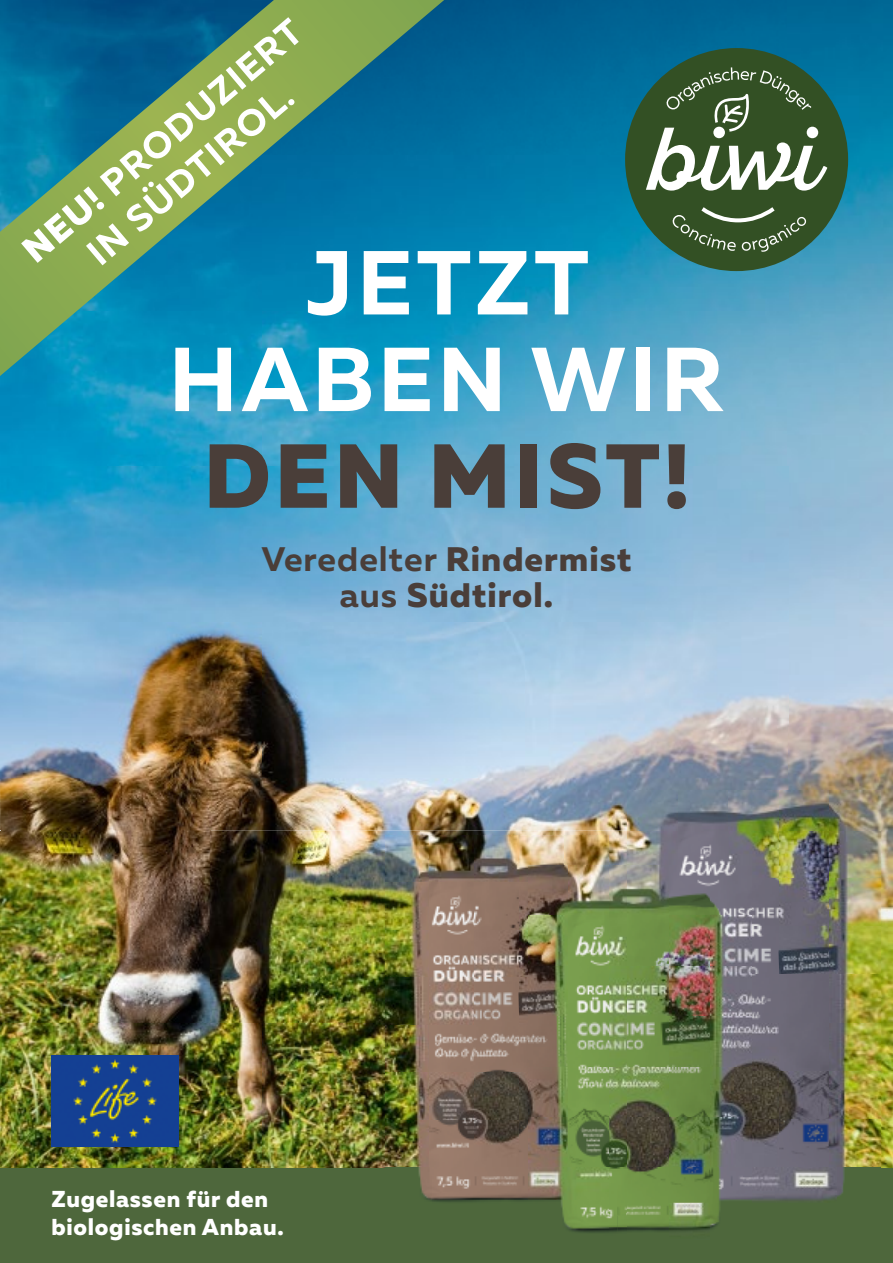
<style>
.page{position:relative;width:893px;height:1263px;background:#fff}
.page>*{position:absolute;margin:0;border:0;box-sizing:border-box;transform-origin:0 0}
.t1{font:700 90.6px/96.6px "Muller";letter-spacing:.04em;color:#fff;text-align:center}
.t2{font:800 90.6px "Muller";letter-spacing:.04em;color:#4a3e39}
.t3{font:700 36.45px/44.1px "Muller";color:#fff;text-align:center}
.t4{font:800 34.05px/36.3px "Muller";letter-spacing:.03em;color:#4a3e39;text-align:center}
.t5{font:800 22.95px/28px "Muller";letter-spacing:.03em;color:#fff}
.s1{font-weight:800}
.s2{font-weight:700}
</style>
<div class="page">
<img style="left:0;top:830px;width:420px;height:193px">
<img style="left:420px;top:830px;width:309px;height:35px">
<img style="left:880px;top:830px;width:13px;height:338px">
<img style="left:0;top:1023px;width:385px;height:145px">
<img style="left:0;top:0;width:893px;height:830px">
<div style="left:625px;top:48px;width:223px;height:223px;background:#335024;border-radius:50%"></div>
<svg style="left:671px;top:207px;width:136px;height:45px"></svg>
<svg style="left:646px;top:67px;width:181px;height:124px"></svg>
<div style="left:0;top:1168px;width:893px;height:95px;background:#4e673c"></div>
<img style="left:729px;top:830px;width:151px;height:48px">
<img style="left:752px;top:878px;width:128px;height:323px">
<img style="left:628px;top:791px;width:252px;height:39px">
<img style="left:385px;top:835px;width:179px;height:47px">
<img style="left:564px;top:835px;width:45px;height:30px">
<img style="left:385px;top:882px;width:143px;height:320px">
<img style="left:609px;top:865px;width:19px;height:350px">
<img style="left:609px;top:1215px;width:19px;height:17px">
<img style="left:628px;top:865px;width:124px;height:367px">
<img style="left:528px;top:865px;width:81px;height:368px">
<svg style="left:0;top:0;width:444px;height:376px;background:#2d888c"></svg>
<img style="left:52px;top:1055px;width:126px;height:91px">
<h2 class="t3" style="left:13px;top:237px;width:354px;rotate:-40deg"><span class="s1">NEU!</span> PRODUZIERT<br>IN SÜDTIROL.</h2>
<h1 class="t1" style="left:169px;top:234px;width:557px">JETZT<br>HABEN WIR</h1>
<h1 class="t2" style="left:204px;top:419px;width:488px">DEN MIST!</h1>
<h3 class="t4" style="left:262px;top:541px;width:371px"><span class="s2">Veredelter</span> Rindermist <span class="s2">aus</span> Südtirol.</h3>
<p class="t5" style="left:52px;top:1185px;width:234px">Zugelassen für den biologischen Anbau.</p>
</div>
